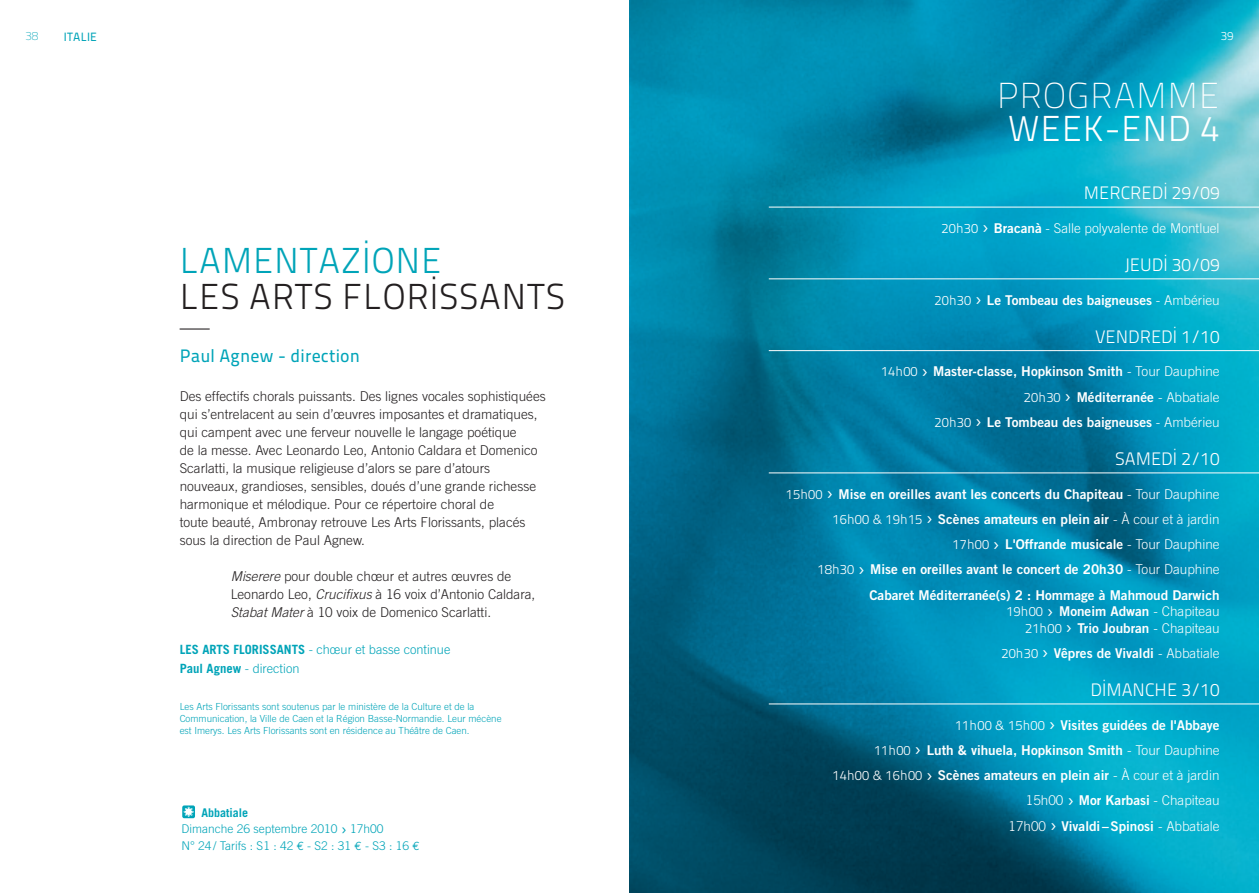
<style>
.page{position:relative;width:1259px;height:893px;background:#fff}
.page>*{position:absolute;margin:0;border:0;box-sizing:border-box;transform-origin:0 0}
.t1{font:36px "Titillium Maps 26 L 250 wt";letter-spacing:.02em;color:#231f20}
.t2{font:36px "Titillium Maps 26 L 250 wt";letter-spacing:.02em;color:#00a4b8}
.t3{font:36px "Titillium Maps 26 L 1 wt";color:#fff}
.t4{font:36px "Titillium Maps 26 L 250 wt";letter-spacing:.02em;color:#fff}
.t5{font:30px "Titillium Maps 26 L 1 wt";color:#231f20}
.t6{font:18px "Titillium Maps 26 L 250 wt";color:#fff}
.t7{font:18px "Titillium Maps 26 L 500 wt";letter-spacing:.01em;color:#00a4b8}
.t8{font:13.5px/25.2px "Trade Gothic Bold Two";color:#fff;text-align:right}
.t9{font:300 13.5px/18px "Trade Gothic";color:#231f20}
.t10{font:300 13.5px/25.2px "Trade Gothic";color:#fff;text-align:right}
.t11{font:300 12.75px "Trade Gothic";color:#00a4b8}
.t12{font:700 12.75px "Trade Gothic";color:#00a4b8}
.t13{font:300 12px/16.5px "Trade Gothic";color:#00a4b8}
.t14{font:12px "Titillium Maps 26 L 500 wt";color:#00a4b8}
.t15{font:12px "Titillium Maps 26 L 1 wt";color:#00a4b8}
.t16{font:12px "Titillium Maps 26 L 250 wt";color:#fff}
.t17{font:300 9.75px/12px "Trade Gothic";color:#00a4b8}
.s1{font-style:italic}
.s2{font-weight:700}
.s3{font-weight:400;font-size:18px}
.s4{font-family:"Euro Mono";font-weight:400}
.s5{font-family:"Titillium Maps 26 L 250 wt";font-weight:400}
.s6{font-weight:400;font-size:21px}
.s7{font-family:"Trade Gothic Bold Two";font-weight:400}
.s8{font-family:"Titillium Maps 26 L 250 wt"}
.s9{font-family:"Trade Gothic";font-size:21px}
.s10{font-family:"Trade Gothic";font-weight:300}
</style>
<div class="page">
<img style="left:629px;top:0;width:630px;height:893px">
<hr style="left:769px;top:207px;width:490px;height:1px;background:#fff">
<hr style="left:769px;top:278px;width:490px;height:1px;background:#fff">
<hr style="left:769px;top:350px;width:490px;height:1px;background:#fff">
<hr style="left:769px;top:472px;width:490px;height:1px;background:#fff">
<hr style="left:769px;top:704px;width:490px;height:1px;background:#fff">
<svg style="left:182px;top:805px;width:13px;height:13px"></svg>
<p class="t15" style="left:26px;top:28px;width:14px">38</p>
<p class="t16" style="left:1220px;top:27px;width:14px">39</p>
<p class="t14" style="left:64px;top:28px;width:29px">ITALIE</p>
<h1 class="t2" style="left:180px;top:234px;width:23px">LAME</h1>
<h1 class="t2" style="left:274px;top:234px;width:163px">NTAZİONE</h1>
<h1 class="t1" style="left:180px;top:270px;width:20px">LES</h1>
<h1 class="t1" style="left:249px;top:270px;width:313px">ARTS FLORİSSANTS</h1>
<h2 class="t5" style="left:180px;top:306px;width:31px">—</h2>
<h3 class="t7" style="left:180px;top:342px;width:182px">Paul Agnew - direction</h3>
<p class="t9" style="left:180px;top:387px;width:367px">Des effectifs chorals puissants. Des lignes vocales sophistiquées qui s’entrelacent au sein d’œuvres imposantes et dramatiques, qui campent avec une ferveur nouvelle le langage poétique<br>de la messe. Avec Leonardo Leo, Antonio Caldara et Domenico Scarlatti, la musique religieuse d’alors se pare d’atours nouveaux, grandioses, sensibles, doués d’une grande richesse harmonique et mélodique. Pour ce répertoire choral de<br>toute beauté, Ambronay retrouve Les Arts Florissants, placés sous la direction de Paul Agnew.</p>
<p class="t9" style="left:231px;top:567px;width:306px"><span class="s1">Miserere</span> pour double chœur et autres œuvres de<br>Leonardo Leo, <span class="s1">Crucifixus</span> à 16 voix d’Antonio Caldara,<br><span class="s1">Stabat Mater</span> à 10 voix de Domenico Scarlatti.</p>
<p class="t12" style="left:180px;top:641px;width:38px">LES ARTS</p>
<p class="t12" style="left:234px;top:641px;width:37px">FLORISSANTS</p>
<p class="t11" style="left:309px;top:642px;width:143px">- chœur et basse continue</p>
<p class="t11" style="left:180px;top:660px;width:121px"><span class="s2">PAUL AGNEW</span> - direction</p>
<p class="t17" style="left:180px;top:701px;width:323px">Les Arts Florissants sont soutenus par le ministère de la Culture et de la<br>Communication, la Ville de Caen et la Région Basse-Normandie. Leur mécène est Imerys. Les Arts Florissants sont en résidence au Théâtre de Caen.</p>
<p class="t13" style="left:181px;top:804px;width:240px;text-indent:20px"><span class="s2">ABBATIALE<br></span>Dimanche 26 septembre 2010 <span class="s3">›</span> 17h00<br>N° 24/ Tarifs : S1 : 42 <span class="s4">€</span> - S2 : 31 <span class="s4">€</span> - S3 : 16 <span class="s4">€</span></p>
<h1 class="t3" style="left:996px;top:70px;width:23px">PRO</h1>
<h1 class="t3" style="left:1067px;top:70px;width:96px">GRAMME</h1>
<h1 class="t4" style="left:1008px;top:102px;width:213px">WEEK-END 4</h1>
<h3 class="t6" style="left:1084px;top:180px;width:137px">MERCREDİ 29/09</h3>
<p class="t10" style="left:941px;top:215px;width:280px"><span class="s5">20H30</span> <span class="s6">›</span> <span class="s7">Bracanà</span> - Salle polyvalente de Montluel</p>
<h3 class="t6" style="left:1124px;top:251px;width:97px">JEUDİ 30/09</h3>
<p class="t8" style="left:934px;top:287px;width:286px"><span class="s8">20H30</span> <span class="s9">›</span> Le Tombeau des baigneuses <span class="s10">- Ambérieu</span></p>
<h3 class="t6" style="left:1095px;top:323px;width:126px">VENDREDİ 1/10</h3>
<p class="t8" style="left:881px;top:359px;width:340px"><span class="s8">14H00</span> <span class="s9">›</span> Master-classe, Hopkinson Smith <span class="s10">- Tour Dauphine<br></span><span class="s8">20H30</span> <span class="s9">›</span> Méditerranée <span class="s10">- Abbatiale<br></span><span class="s8">20H30</span> <span class="s9">›</span> Le Tombeau des baigneuses <span class="s10">- Ambérieu</span></p>
<h3 class="t6" style="left:1115px;top:445px;width:106px">SAMEDİ 2/10</h3>
<p class="t8" style="left:786px;top:481px;width:435px"><span class="s8">15H00</span> <span class="s9">›</span> Mise en oreilles avant les concerts du Chapiteau <span class="s10">- Tour Dauphine </span><span class="s8">16H00 &amp; 19H15</span> <span class="s9">›</span> Scènes amateurs en plein air <span class="s10">- À cour et à jardin<br></span><span class="s8">17H00</span> <span class="s9">›</span> L'Offrande musicale <span class="s10">- Tour Dauphine<br></span><span class="s8">18H30</span> <span class="s9">›</span> Mise en oreilles avant le concert de 20h30 <span class="s10">- Tour Dauphine </span>Cabaret Méditerranée(s) 2 : Hommage à Mahmoud Darwich</p>
<p class="t8" style="left:1006px;top:603px;width:215px;line-height:16.5px"><span class="s8">19H00</span> <span class="s9">›</span> Moneim Adwan <span class="s10">- Chapiteau<br></span><span class="s8">21H00</span> <span class="s9">›</span> Trio Joubran <span class="s10">- Chapiteau</span></p>
<p class="t8" style="left:1001px;top:640px;width:220px"><span class="s8">20H30</span> <span class="s9">›</span> Vêpres de Vivaldi <span class="s10">- Abbatiale</span></p>
<h3 class="t6" style="left:1090px;top:676px;width:131px">DİMANCHE 3/10</h3>
<p class="t8" style="left:832px;top:712px;width:389px"><span class="s8">11H00 &amp; 15H00</span> <span class="s9">›</span> Visites guidées de l'Abbaye<br><span class="s8">11H00</span> <span class="s9">›</span> Luth &amp; vihuela, Hopkinson Smith <span class="s10">- Tour Dauphine<br></span><span class="s8">14H00 &amp; 16H00</span> <span class="s9">›</span> Scènes amateurs en plein air <span class="s10">- À cour et à jardin</span></p>
<p class="t10" style="left:1008px;top:788px;width:213px">15h00 <span class="s6">›</span> <span class="s7">Mor Karbasi</span> - Chapiteau<br>17h00 <span class="s6">›</span> <span class="s7">Vivaldi–Spinosi</span> - Abbatiale</p>
</div>
